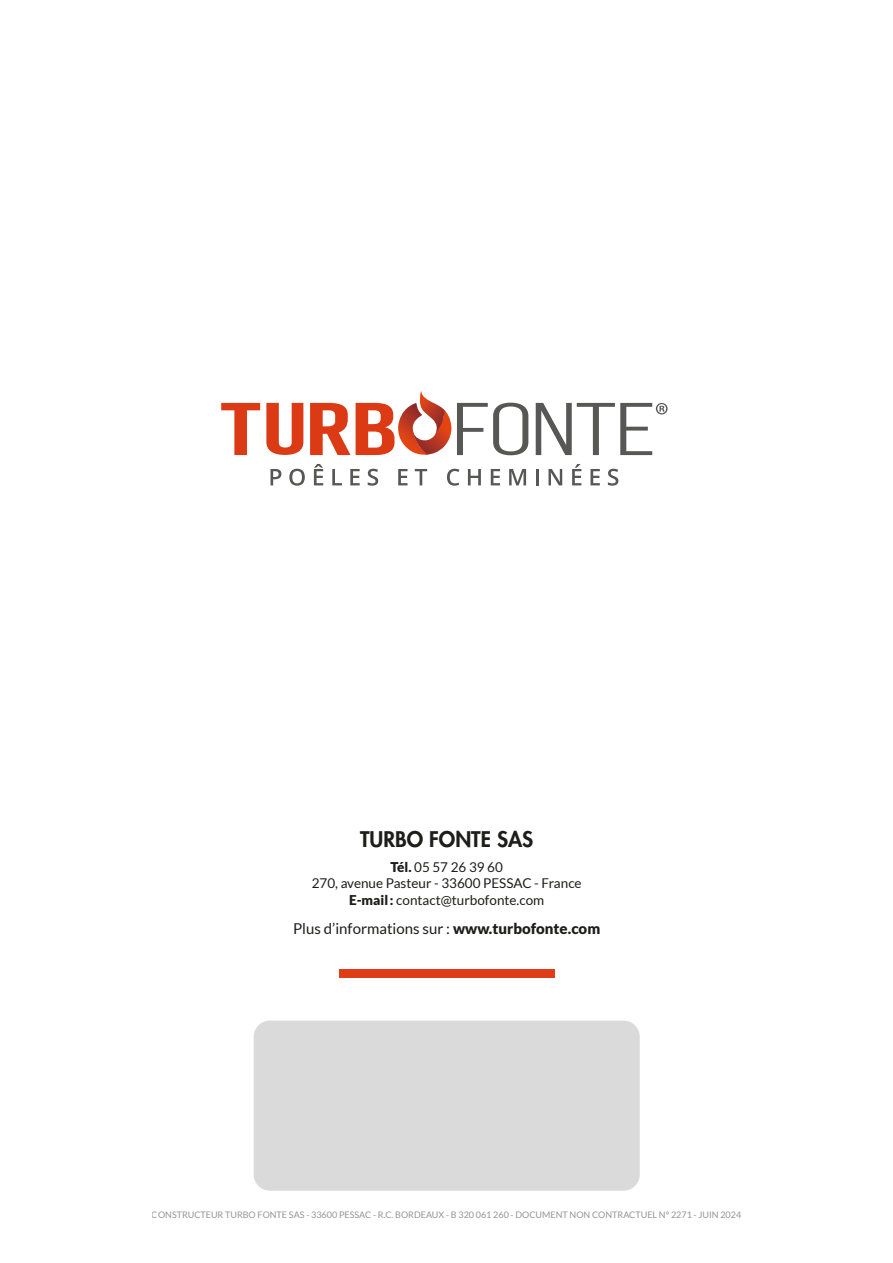
<style>
.page{position:relative;width:893px;height:1263px;background:#fff}
.page>*{position:absolute;margin:0;border:0;box-sizing:border-box;transform-origin:0 0}
.t1{font:800 21px "Futura LT";color:#1d1d1b}
.t2{font:15px "Lato";color:#1d1d1b}
.t3{font:13.5px/16.2px "Lato";color:#1d1d1b;text-align:center}
.t4{font:9px "Lato";color:#878787}
.s1{font-weight:900}
</style>
<div class="page">
<div style="left:254px;top:1020px;width:386px;height:171px;background:#dadada;border-radius:16px"></div>
<svg style="left:447px;top:469px;width:12px;height:17px"></svg>
<svg style="left:468px;top:469px;width:13px;height:16px"></svg>
<svg style="left:491px;top:469px;width:9px;height:16px"></svg>
<svg style="left:509px;top:469px;width:17px;height:16px"></svg>
<hr style="left:536px;top:469px;width:3px;height:16px;background:#575756">
<svg style="left:548px;top:469px;width:14px;height:16px"></svg>
<svg style="left:572px;top:464px;width:9px;height:21px"></svg>
<svg style="left:590px;top:469px;width:10px;height:16px"></svg>
<svg style="left:608px;top:469px;width:10px;height:17px"></svg>
<svg style="left:398px;top:469px;width:9px;height:16px"></svg>
<svg style="left:415px;top:469px;width:12px;height:16px"></svg>
<svg style="left:270px;top:469px;width:11px;height:16px"></svg>
<svg style="left:289px;top:469px;width:16px;height:17px"></svg>
<svg style="left:314px;top:464px;width:9px;height:21px"></svg>
<svg style="left:332px;top:469px;width:10px;height:16px"></svg>
<svg style="left:350px;top:469px;width:10px;height:16px"></svg>
<svg style="left:368px;top:469px;width:10px;height:17px"></svg>
<svg style="left:457px;top:403px;width:71px;height:52px"></svg>
<svg style="left:221px;top:403px;width:39px;height:52px"></svg>
<svg style="left:266px;top:403px;width:37px;height:52px"></svg>
<svg style="left:536px;top:403px;width:132px;height:52px"></svg>
<svg style="left:310px;top:391px;width:141px;height:65px"></svg>
<div style="left:339px;top:969px;width:215px;height:8px;background:#de3d17"></div>
<h1 class="t1" style="left:360px;top:826px;width:175px">TURBO FONTE SAS</h1>
<h3 class="t3" style="left:312px;top:859px;width:271px"><span class="s1">Tél.</span> 05 57 26 39 60<br>270, avenue Pasteur - 33600 PESSAC - France<br><span class="s1">E-mail:</span> contact@turbofonte.com</h3>
<h2 class="t2" style="left:293px;top:920px;width:309px">Plus d’informations sur : <span class="s1">www.turbofonte.com</span></h2>
<p class="t4" style="left:152px;top:1210px;width:591px">CONSTRUCTEUR TURBO FONTE SAS - 33600 PESSAC - R.C. BORDEAUX - B 320 061 260 - DOCUMENT NON CONTRACTUEL N° 2271 - JUIN 2024</p>
</div>
